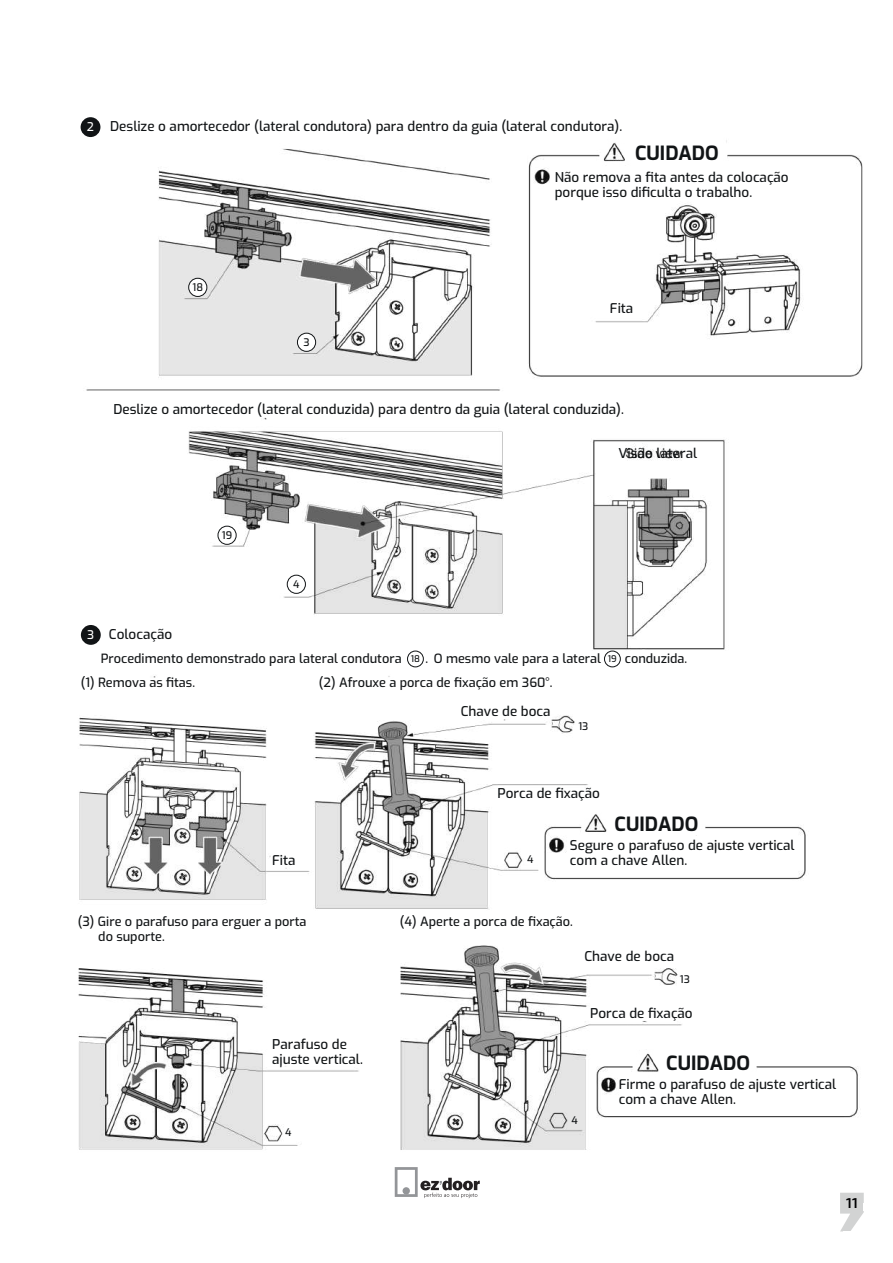
<style>
.page{position:relative;width:893px;height:1263px;background:#fff}
.page>*{position:absolute;margin:0;border:0;box-sizing:border-box;transform-origin:0 0}
.t1{font:19.5px "Exo";color:#111416}
.t2{font:600 14.25px "Exo 2";color:#000001}
.t3{font:13.5px/15px "Exo";color:#111416}
.t4{font:12.75px/15.1px "Exo";color:#111416}
.t5{font:12px "Exo";color:#fff}
.t6{font:10.5px "Exo";color:#111416}
.t7{font:9.15px "Exo";color:#111416}
.s1{font-size:12px;color:#fff}
</style>
<div class="page">
<img style="left:78px;top:117px;width:785px;height:1080px">
<svg style="left:395px;top:1167px;width:85px;height:31px"></svg>
<div style="left:403px;top:1187px;width:7px;height:7px;background:#939598;border-radius:50%"></div>
<div style="left:81px;top:117px;width:19px;height:20px;background:#111416;border-radius:50%"></div>
<div style="left:81px;top:625px;width:20px;height:20px;background:#111416;border-radius:50%"></div>
<div style="left:189px;top:278px;width:18px;height:18px;background:#fff;border-radius:50%"></div>
<div style="left:188px;top:278px;width:19px;height:19px;border:1px solid #111416;border-radius:50%"></div>
<div style="left:297px;top:333px;width:19px;height:18px;background:#fff;border-radius:50%"></div>
<div style="left:297px;top:333px;width:19px;height:19px;border:1px solid #111416;border-radius:50%"></div>
<div style="left:218px;top:526px;width:18px;height:18px;background:#fff;border-radius:50%"></div>
<div style="left:218px;top:526px;width:19px;height:19px;border:1px solid #111416;border-radius:50%"></div>
<div style="left:407px;top:651px;width:16px;height:16px;background:#fff;border-radius:50%"></div>
<div style="left:407px;top:651px;width:17px;height:16px;border:1px solid #111416;border-radius:50%"></div>
<div style="left:604px;top:651px;width:16px;height:16px;background:#fff;border-radius:50%"></div>
<div style="left:604px;top:651px;width:17px;height:16px;border:1px solid #111416;border-radius:50%"></div>
<div style="left:287px;top:575px;width:18px;height:18px;background:#fff;border-radius:50%"></div>
<div style="left:287px;top:575px;width:19px;height:19px;border:1px solid #111416;border-radius:50%"></div>
<svg style="left:840px;top:1193px;width:24px;height:38px"></svg>
<p class="t5" style="left:87px;top:118px;width:9px">2</p>
<p class="t3" style="left:110px;top:118px;width:513px">Deslize o amortecedor (lateral condutora) para dentro da guia (lateral condutora).</p>
<h1 class="t1" style="left:635px;top:138px;width:85px">CUIDADO</h1>
<p class="t3" style="left:555px;top:169px;width:235px">Não remova a fita antes da colocação porque isso dificulta o trabalho.</p>
<p class="t6" style="left:192px;top:280px;width:12px">18</p>
<p class="t6" style="left:303px;top:334px;width:8px">3</p>
<p class="t3" style="left:610px;top:300px;width:25px">Fita</p>
<p class="t3" style="left:113px;top:401px;width:512px">Deslize o amortecedor (lateral conduzida) para dentro da guia (lateral conduzida).</p>
<p class="t3" style="left:618px;top:445px;width:80px">Visão lateral</p>
<p class="t3" style="left:87px;top:626px;width:86px"><span class="s1">3</span> Colocação</p>
<p class="t6" style="left:222px;top:527px;width:12px">19</p>
<p class="t6" style="left:293px;top:576px;width:8px">4</p>
<p class="t4" style="left:101px;top:650px;width:302px">Procedimento demonstrado para lateral condutora</p>
<p class="t4" style="left:425px;top:650px;width:4px">.</p>
<p class="t4" style="left:81px;top:674px;width:116px">(1) Remova as fitas.</p>
<p class="t4" style="left:434px;top:650px;width:169px">O mesmo vale para a lateral</p>
<p class="t4" style="left:625px;top:650px;width:64px">conduzida.</p>
<p class="t7" style="left:411px;top:652px;width:11px">18</p>
<p class="t7" style="left:608px;top:652px;width:10px">19</p>
<p class="t4" style="left:319px;top:674px;width:235px">(2) Afrouxe a porca de fixação em 360°.</p>
<p class="t3" style="left:461px;top:702px;width:91px">Chave de boca</p>
<p class="t6" style="left:578px;top:718px;width:11px">13</p>
<p class="t3" style="left:272px;top:851px;width:25px">Fita</p>
<p class="t4" style="left:98px;top:913px;width:210px;text-indent:-20px">(3) Gire o parafuso para erguer a porta do suporte.</p>
<p class="t3" style="left:272px;top:1036px;width:92px">Parafuso de ajuste vertical.</p>
<p class="t6" style="left:285px;top:1125px;width:8px">4</p>
<p class="t3" style="left:498px;top:785px;width:104px">Porca de fixação</p>
<h1 class="t1" style="left:615px;top:809px;width:85px">CUIDADO</h1>
<p class="t6" style="left:527px;top:852px;width:8px">4</p>
<p class="t3" style="left:570px;top:837px;width:226px">Segure o parafuso de ajuste vertical com a chave Allen.</p>
<p class="t4" style="left:400px;top:913px;width:174px">(4) Aperte a porca de fixação.</p>
<p class="t3" style="left:584px;top:948px;width:91px">Chave de boca</p>
<p class="t6" style="left:680px;top:971px;width:11px">13</p>
<p class="t3" style="left:590px;top:1005px;width:104px">Porca de fixação</p>
<h1 class="t1" style="left:666px;top:1048px;width:85px">CUIDADO</h1>
<p class="t3" style="left:619px;top:1076px;width:219px">Firme o parafuso de ajuste vertical com a chave Allen.</p>
<p class="t6" style="left:572px;top:1112px;width:8px">4</p>
<p class="t2" style="left:846px;top:1195px;width:13px">11</p>
</div>
